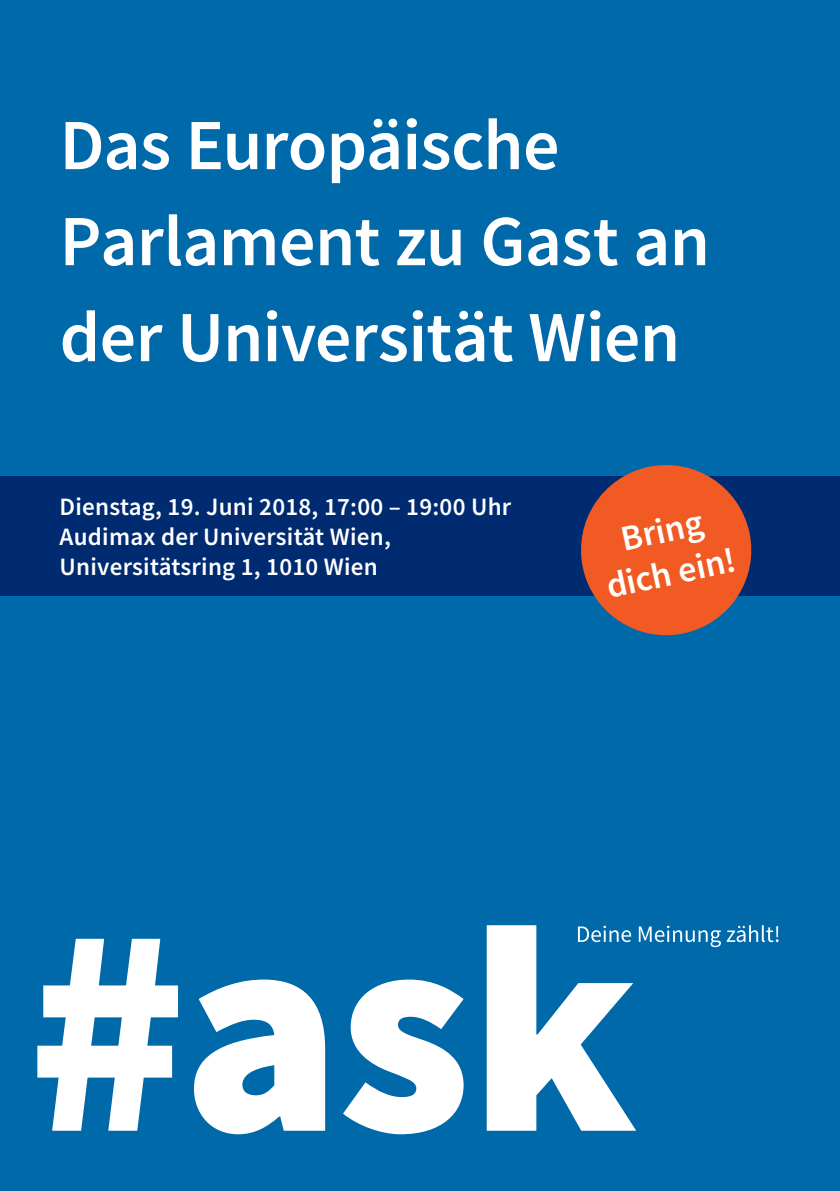
<style>
.page{position:relative;width:840px;height:1191px;background:#fff}
.page>*{position:absolute;margin:0;border:0;box-sizing:border-box;transform-origin:0 0}
.t1{font:600 72px/96px "Source Sans Pro";letter-spacing:-.01em;color:#fff}
.t2{font:600 36px/43.2px "Source Sans Pro";color:#fff;text-align:center}
.t3{font:600 25px/30px "Source Sans Pro";letter-spacing:.01em;color:#fff}
</style>
<div class="page">
<div style="left:0;top:0;width:839px;height:1191px;background:#0069aa"></div>
<div style="left:0;top:476px;width:839px;height:119px;background:#002b71"></div>
<svg style="left:37px;top:925px;width:599px;height:209px"></svg>
<svg style="left:577px;top:925px;width:201px;height:22px"></svg>
<svg style="left:572px;top:465px;width:186px;height:171px"></svg>
<h1 class="t1" style="left:60px;top:96px;width:651px">Das Europäische<br>Parlament zu Gast an der Universität Wien</h1>
<p class="t3" style="left:60px;top:492px;width:453px">Dienstag, 19. Juni 2018, 17:00 – 19:00 Uhr<br>Audimax der Universität Wien,<br>Universitätsring 1, 1010 Wien</p>
<h2 class="t2" style="left:593px;top:522px;width:132px;rotate:-12deg">Bring dich ein!</h2>
</div>
